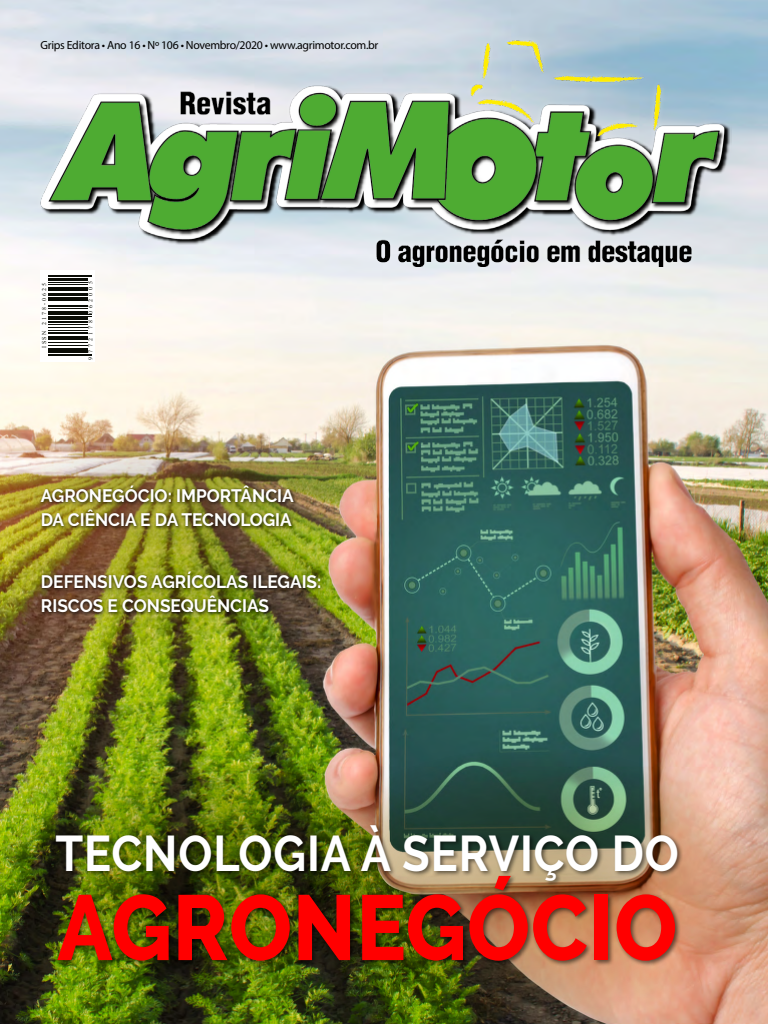
<style>
.page{position:relative;width:768px;height:1024px;background:#fff}
.page>*{position:absolute;margin:0;border:0;box-sizing:border-box;transform-origin:0 0}
.t1{font:800 92px "Raleway";letter-spacing:.01em;color:#f00;scale:.9 1}
.t2{font:700 50px "Raleway";letter-spacing:.02em;color:#fff;scale:.9 1}
.t3{font:700 18px/24px "Raleway";color:#fff;scale:.96 1}
.t4{font:11.8px "Myriad Pro";letter-spacing:-.025em;color:#000}
.t5{font:6px "Times New Roman";letter-spacing:.5em;color:#0a0c06}
.t6{font:5.9px "Times New Roman";letter-spacing:.315em;color:#0a0c06}
</style>
<div class="page">
<img style="left:0;top:0;width:768px;height:1024px">
<img style="left:0;top:756px;width:289px;height:233px">
<img style="left:0;top:439px;width:387px;height:117px">
<img style="left:0;top:521px;width:379px;height:117px">
<img style="left:289px;top:748px;width:479px;height:276px">
<div style="left:53px;top:822px;width:630px;height:64px;background:#000;opacity:.55"></div>
<div style="left:55px;top:873px;width:626px;height:94px;background:#000;opacity:.55"></div>
<div style="left:34px;top:34px;width:702px;height:239px;background:#fff;opacity:.29"></div>
<img style="left:41px;top:40px;width:690px;height:226px">
<svg style="left:41px;top:271px;width:53px;height:91px"></svg>
<hr style="left:48px;top:356px;width:43px;height:1px;background:#0a0c06">
<hr style="left:48px;top:354px;width:43px;height:1px;background:#0a0c06">
<hr style="left:48px;top:350px;width:40px;height:3px;background:#0a0c06">
<hr style="left:48px;top:348px;width:40px;height:1px;background:#0a0c06">
<hr style="left:48px;top:345px;width:40px;height:1px;background:#0a0c06">
<hr style="left:48px;top:342px;width:40px;height:1px;background:#0a0c06">
<hr style="left:48px;top:338px;width:40px;height:2px;background:#0a0c06">
<hr style="left:48px;top:336px;width:40px;height:1px;background:#0a0c06">
<hr style="left:48px;top:332px;width:40px;height:2px;background:#0a0c06">
<hr style="left:48px;top:330px;width:40px;height:1px;background:#0a0c06">
<hr style="left:48px;top:327px;width:40px;height:1px;background:#0a0c06">
<hr style="left:48px;top:324px;width:40px;height:1px;background:#0a0c06">
<hr style="left:48px;top:321px;width:40px;height:2px;background:#0a0c06">
<hr style="left:48px;top:318px;width:40px;height:2px;background:#0a0c06">
<hr style="left:48px;top:316px;width:43px;height:1px;background:#0a0c06">
<hr style="left:48px;top:314px;width:43px;height:1px;background:#0a0c06">
<hr style="left:48px;top:311px;width:40px;height:2px;background:#0a0c06">
<hr style="left:48px;top:308px;width:40px;height:1px;background:#0a0c06">
<hr style="left:48px;top:307px;width:40px;height:1px;background:#0a0c06">
<hr style="left:48px;top:305px;width:40px;height:1px;background:#0a0c06">
<hr style="left:48px;top:300px;width:40px;height:1px;background:#0a0c06">
<hr style="left:48px;top:297px;width:40px;height:2px;background:#0a0c06">
<hr style="left:48px;top:293px;width:40px;height:2px;background:#0a0c06">
<hr style="left:48px;top:290px;width:40px;height:1px;background:#0a0c06">
<hr style="left:48px;top:287px;width:40px;height:2px;background:#0a0c06">
<hr style="left:48px;top:284px;width:40px;height:1px;background:#0a0c06">
<hr style="left:48px;top:283px;width:40px;height:1px;background:#0a0c06">
<hr style="left:48px;top:278px;width:40px;height:3px;background:#0a0c06">
<hr style="left:48px;top:277px;width:43px;height:1px;background:#0a0c06">
<hr style="left:48px;top:275px;width:43px;height:1px;background:#0a0c06">
<div style="left:40px;top:569px;width:284px;height:47px;background:#000;opacity:.75"></div>
<div style="left:39px;top:483px;width:259px;height:47px;background:#000;opacity:.75"></div>
<p class="t4" style="left:40px;top:38px;width:339px">Grips Editora • Ano 16 • Nº 106 • Novembro/2020 • www.agrimotor.com.br</p>
<p class="t6" style="left:41px;top:348px;width:66px;rotate:-90deg">ISSN 2178 -0625</p>
<p class="t5" style="left:87px;top:360px;width:81px;rotate:-90deg">9 772178 062005</p>
<p class="t3" style="left:41px;top:484px;width:265px">AGRONEGÓCIO: IMPORTÂNCIA<br>DA CIÊNCIA E DA TECNOLOGIA</p>
<p class="t3" style="left:41px;top:570px;width:294px">DEFENSIVOS AGRÍCOLAS ILEGAIS:<br>RISCOS E CONSEQUÊNCIAS</p>
<h2 class="t2" style="left:55px;top:825px;width:694px">TECNOLOGIA À SERVIÇO DO</h2>
<h1 class="t1" style="left:57px;top:875px;width:690px">AGRONEGÓCIO</h1>
</div>
